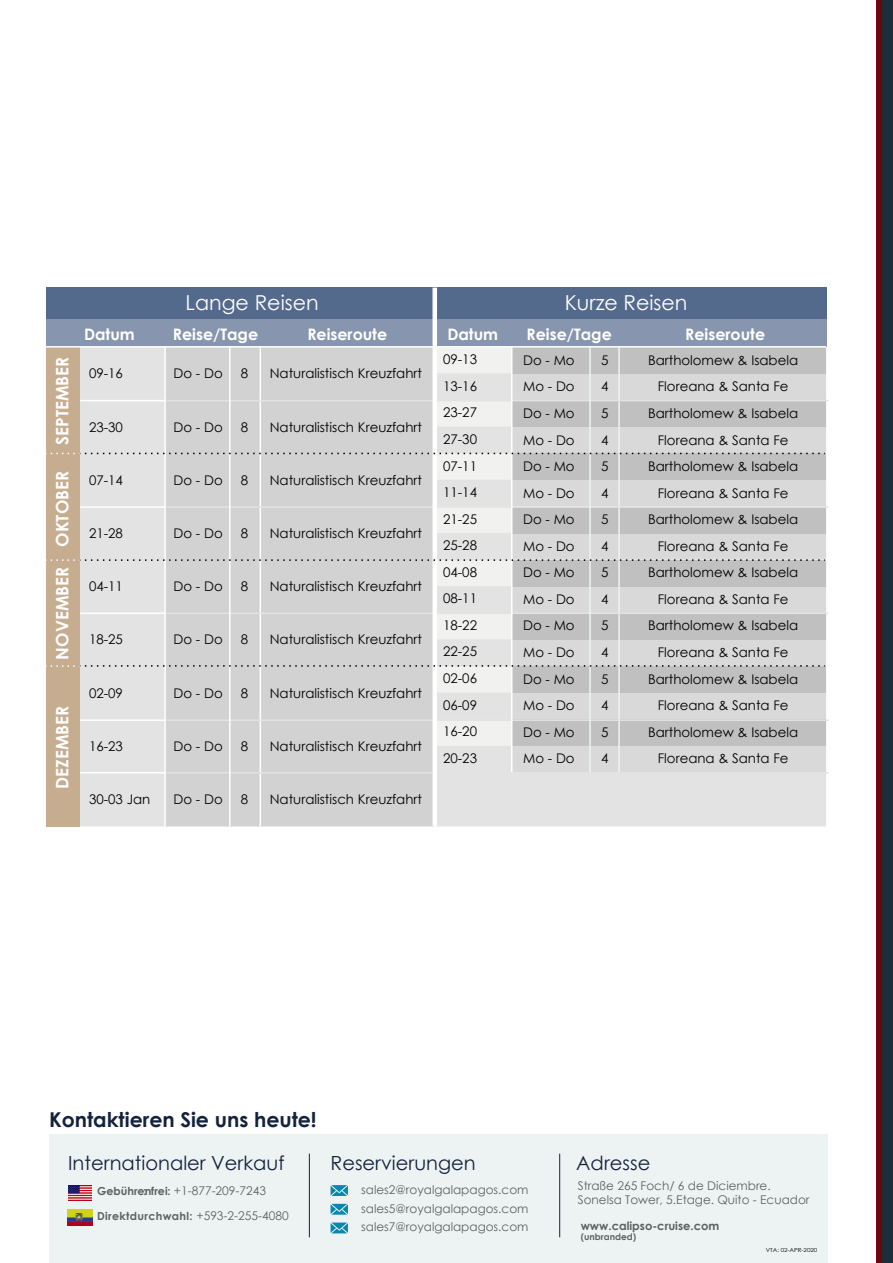
<style>
.page{position:relative;width:893px;height:1263px;background:#fff}
.page>*{position:absolute;margin:0;border:0;box-sizing:border-box;transform-origin:0 0}
.t1{font:20.55px "Century Gothic";color:#fff}
.t2{font:700 20.4px "Century Gothic";color:#14233d}
.t3{font:19.5px "Century Gothic";color:#14233d}
.t4{font:700 17.25px "Century Gothic";color:#fff}
.t5{font:700 15.9px "Century Gothic";color:#fff}
.t6{font:13.35px/26.5px "Century Gothic";color:#000;text-align:justify}
.t7{font:12px/14.4px "Century Gothic";color:#5f6062}
.t8{font:700 11.55px "Century Gothic";color:#5f6062}
.t9{font:700 11.1px "Century Gothic";letter-spacing:.03em;color:#5f6062}
.t10{font:700 9px "Century Gothic";color:#5f6062}
.t11{font:5.55px "Century Gothic";letter-spacing:-.01em;color:#000;scale:1.13 1}
.s1{font-weight:700;font-size:11.1px}
.s2{font-weight:400;font-size:12px}
</style>
<div class="page">
<div style="left:49px;top:1134px;width:778px;height:129px;background:#edf3f3"></div>
<hr style="left:559px;top:1154px;width:1px;height:83px;background:#14233d">
<hr style="left:309px;top:1154px;width:1px;height:83px;background:#14233d">
<img style="left:68px;top:1209px;width:24px;height:17px">
<img style="left:68px;top:1185px;width:24px;height:16px">
<svg style="left:331px;top:1204px;width:17px;height:11px"></svg>
<svg style="left:331px;top:1185px;width:17px;height:11px"></svg>
<svg style="left:331px;top:1222px;width:17px;height:11px"></svg>
<div style="left:877px;top:0;width:16px;height:1263px;background:#1c2e3a"></div>
<div style="left:877px;top:0;width:5px;height:1263px;background:#6e040f"></div>
<div style="left:80px;top:348px;width:746px;height:478px;background:#e3e3e3"></div>
<div style="left:46px;top:346px;width:34px;height:480px;background:#c7ad90"></div>
<div style="left:46px;top:319px;width:780px;height:28px;background:#8796ae"></div>
<div style="left:46px;top:288px;width:780px;height:31px;background:#546a8c"></div>
<div style="left:437px;top:348px;width:74px;height:26px;background:#f1f1f0"></div>
<div style="left:512px;top:373px;width:314px;height:27px;background:#d9d9d9"></div>
<div style="left:512px;top:347px;width:314px;height:27px;background:#c0c0c0"></div>
<div style="left:437px;top:401px;width:74px;height:26px;background:#f1f1f0"></div>
<div style="left:512px;top:426px;width:314px;height:27px;background:#d9d9d9"></div>
<div style="left:512px;top:400px;width:314px;height:27px;background:#c0c0c0"></div>
<div style="left:512px;top:479px;width:314px;height:27px;background:#d9d9d9"></div>
<div style="left:437px;top:508px;width:74px;height:25px;background:#f1f1f0"></div>
<div style="left:512px;top:532px;width:314px;height:27px;background:#d9d9d9"></div>
<div style="left:512px;top:507px;width:314px;height:26px;background:#c0c0c0"></div>
<div style="left:512px;top:586px;width:314px;height:26px;background:#d9d9d9"></div>
<div style="left:437px;top:614px;width:74px;height:26px;background:#f1f1f0"></div>
<div style="left:512px;top:639px;width:314px;height:27px;background:#d9d9d9"></div>
<div style="left:512px;top:613px;width:314px;height:27px;background:#c0c0c0"></div>
<div style="left:512px;top:692px;width:314px;height:27px;background:#d9d9d9"></div>
<div style="left:437px;top:721px;width:74px;height:25px;background:#f1f1f0"></div>
<div style="left:512px;top:745px;width:314px;height:27px;background:#d9d9d9"></div>
<div style="left:512px;top:719px;width:314px;height:27px;background:#c0c0c0"></div>
<div style="left:166px;top:348px;width:267px;height:478px;background:#d2d2d2"></div>
<hr style="left:260px;top:347px;width:1px;height:479px;background:#fff">
<hr style="left:618px;top:347px;width:2px;height:425px;background:#edf3f3">
<hr style="left:166px;top:506px;width:662px;height:2px;background:#e3e3e3">
<hr style="left:80px;top:506px;width:85px;height:2px;background:#fff">
<hr style="left:166px;top:400px;width:662px;height:1px;background:#e3e3e3">
<hr style="left:80px;top:400px;width:85px;height:1px;background:#fff">
<hr style="left:166px;top:612px;width:662px;height:2px;background:#e3e3e3">
<hr style="left:80px;top:612px;width:85px;height:2px;background:#fff">
<hr style="left:166px;top:719px;width:662px;height:2px;background:#e3e3e3">
<hr style="left:80px;top:719px;width:85px;height:2px;background:#fff">
<hr style="left:166px;top:772px;width:662px;height:1px;background:#e3e3e3">
<hr style="left:80px;top:772px;width:85px;height:1px;background:#fff">
<hr style="left:229px;top:347px;width:2px;height:479px;background:#fff">
<hr style="left:589px;top:347px;width:2px;height:425px;background:#edf3f3">
<hr style="left:433px;top:288px;width:4px;height:538px;background:#fff">
<hr style="left:164px;top:347px;width:2px;height:479px;background:#fff">
<hr style="left:511px;top:347px;width:1px;height:425px;background:#fff">
<hr style="left:46px;top:346px;width:780px;height:2px;background:#fff">
<svg style="left:46px;top:453px;width:780px;height:27px;background:#cdccca"></svg>
<svg style="left:46px;top:559px;width:780px;height:28px;background:#cdccca"></svg>
<svg style="left:46px;top:665px;width:780px;height:28px;background:#cdccca"></svg>
<p class="t4" style="left:51px;top:445px;width:90px;rotate:-90deg">SEPTEMBER</p>
<p class="t4" style="left:51px;top:547px;width:77px;rotate:-90deg">OKTOBER</p>
<p class="t4" style="left:51px;top:660px;width:94px;rotate:-90deg">NOVEMBER</p>
<p class="t4" style="left:51px;top:789px;width:84px;rotate:-90deg">DEZEMBER</p>
<h1 class="t1" style="left:186px;top:288px;width:135px">Lange Reisen</h1>
<h1 class="t1" style="left:565px;top:288px;width:124px">Kurze Reisen</h1>
<p class="t5" style="left:447px;top:324px;width:52px">Datum</p>
<p class="t5" style="left:527px;top:324px;width:87px">Reise/Tage</p>
<p class="t5" style="left:84px;top:324px;width:52px">Datum</p>
<p class="t5" style="left:173px;top:324px;width:87px">Reise/Tage</p>
<p class="t5" style="left:307px;top:324px;width:81px">Reiseroute</p>
<p class="t5" style="left:685px;top:324px;width:81px">Reiseroute</p>
<p class="t6" style="left:89px;top:360px;width:35px">09-16</p>
<p class="t6" style="left:89px;top:413px;width:35px">23-30</p>
<p class="t6" style="left:89px;top:466px;width:35px">07-14</p>
<p class="t6" style="left:89px;top:520px;width:35px">21-28</p>
<p class="t6" style="left:89px;top:573px;width:35px">04-11</p>
<p class="t6" style="left:89px;top:626px;width:35px">18-25</p>
<p class="t6" style="left:89px;top:679px;width:35px">02-09</p>
<p class="t6" style="left:89px;top:732px;width:35px">16-23</p>
<p class="t6" style="left:174px;top:360px;width:51px">Do - Do</p>
<p class="t6" style="left:241px;top:360px;width:9px">8</p>
<p class="t6" style="left:174px;top:413px;width:51px">Do - Do</p>
<p class="t6" style="left:241px;top:413px;width:9px">8</p>
<p class="t6" style="left:174px;top:466px;width:51px">Do - Do</p>
<p class="t6" style="left:241px;top:466px;width:9px">8</p>
<p class="t6" style="left:174px;top:520px;width:51px">Do - Do</p>
<p class="t6" style="left:241px;top:520px;width:9px">8</p>
<p class="t6" style="left:174px;top:573px;width:51px">Do - Do</p>
<p class="t6" style="left:241px;top:573px;width:9px">8</p>
<p class="t6" style="left:174px;top:626px;width:51px">Do - Do</p>
<p class="t6" style="left:241px;top:626px;width:9px">8</p>
<p class="t6" style="left:174px;top:679px;width:51px">Do - Do</p>
<p class="t6" style="left:241px;top:679px;width:9px">8</p>
<p class="t6" style="left:174px;top:732px;width:51px">Do - Do</p>
<p class="t6" style="left:241px;top:732px;width:9px">8</p>
<p class="t6" style="left:270px;top:360px;width:154px">Naturalistisch Kreuzfahrt</p>
<p class="t6" style="left:270px;top:413px;width:154px">Naturalistisch Kreuzfahrt</p>
<p class="t6" style="left:270px;top:466px;width:154px">Naturalistisch Kreuzfahrt</p>
<p class="t6" style="left:270px;top:520px;width:154px">Naturalistisch Kreuzfahrt</p>
<p class="t6" style="left:270px;top:573px;width:154px">Naturalistisch Kreuzfahrt</p>
<p class="t6" style="left:270px;top:626px;width:154px">Naturalistisch Kreuzfahrt</p>
<p class="t6" style="left:270px;top:679px;width:154px">Naturalistisch Kreuzfahrt</p>
<p class="t6" style="left:270px;top:732px;width:154px">Naturalistisch Kreuzfahrt</p>
<p class="t6" style="left:443px;top:346px;width:35px">09-13<br>13-16<br>23-27<br>27-30<br>07-11<br>11-14<br>21-25<br>25-28<br>04-08<br>08-11<br>18-22<br>22-25<br>02-06<br>06-09<br>16-20<br>20-23</p>
<p class="t6" style="left:523px;top:347px;width:53px">Do - Mo Mo - Do Do - Mo Mo - Do Do - Mo Mo - Do Do - Mo Mo - Do Do - Mo Mo - Do Do - Mo Mo - Do Do - Mo Mo - Do Do - Mo Mo - Do</p>
<p class="t6" style="left:601px;top:347px;width:9px">5<br>4<br>5<br>4<br>5<br>4<br>5<br>4<br>5<br>4<br>5<br>4<br>5<br>4<br>5<br>4</p>
<p class="t6" style="left:648px;top:347px;width:152px;text-align:center">Bartholomew &amp; Isabela<br>Floreana &amp; Santa Fe<br>Bartholomew &amp; Isabela<br>Floreana &amp; Santa Fe<br>Bartholomew &amp; Isabela<br>Floreana &amp; Santa Fe<br>Bartholomew &amp; Isabela<br>Floreana &amp; Santa Fe<br>Bartholomew &amp; Isabela<br>Floreana &amp; Santa Fe<br>Bartholomew &amp; Isabela<br>Floreana &amp; Santa Fe<br>Bartholomew &amp; Isabela<br>Floreana &amp; Santa Fe<br>Bartholomew &amp; Isabela<br>Floreana &amp; Santa Fe</p>
<p class="t6" style="left:89px;top:786px;width:63px">30-03 Jan</p>
<p class="t6" style="left:174px;top:786px;width:51px">Do - Do</p>
<p class="t6" style="left:241px;top:786px;width:9px">8</p>
<p class="t6" style="left:270px;top:786px;width:154px">Naturalistisch Kreuzfahrt</p>
<h2 class="t2" style="left:49px;top:1106px;width:269px">Kontaktieren Sie uns heute!</h2>
<h3 class="t3" style="left:68px;top:1150px;width:218px">Internationaler Verkauf</h3>
<p class="t7" style="left:97px;top:1183px;width:170px"><span class="s1">Gebührenfrei:</span> +1-877-209-7243</p>
<p class="t9" style="left:144px;top:1184px;width:5px">:</p>
<p class="t9" style="left:97px;top:1208px;width:193px">Direktdurchwahl: <span class="s2">+593-2-255-4080</span></p>
<h3 class="t3" style="left:331px;top:1150px;width:147px">Reservierungen</h3>
<p class="t7" style="left:361px;top:1182px;width:169px">sales2@royalgalapagos.com</p>
<p class="t7" style="left:361px;top:1220px;width:169px">sales7@royalgalapagos.com</p>
<p class="t7" style="left:361px;top:1201px;width:169px">sales5@royalgalapagos.com</p>
<h3 class="t3" style="left:576px;top:1150px;width:76px">Adresse</h3>
<p class="t7" style="left:578px;top:1178px;width:233px">Straße 265 Foch/ 6 de Diciembre.<br>Sonelsa Tower, 5.Etage. Quito - Ecuador</p>
<p class="t8" style="left:581px;top:1218px;width:140px">www.calipso-cruise.com</p>
<p class="t10" style="left:581px;top:1231px;width:57px">(unbranded)</p>
<p class="t11" style="left:766px;top:1246px;width:47px">VTA: 02-APR-2020</p>
</div>
